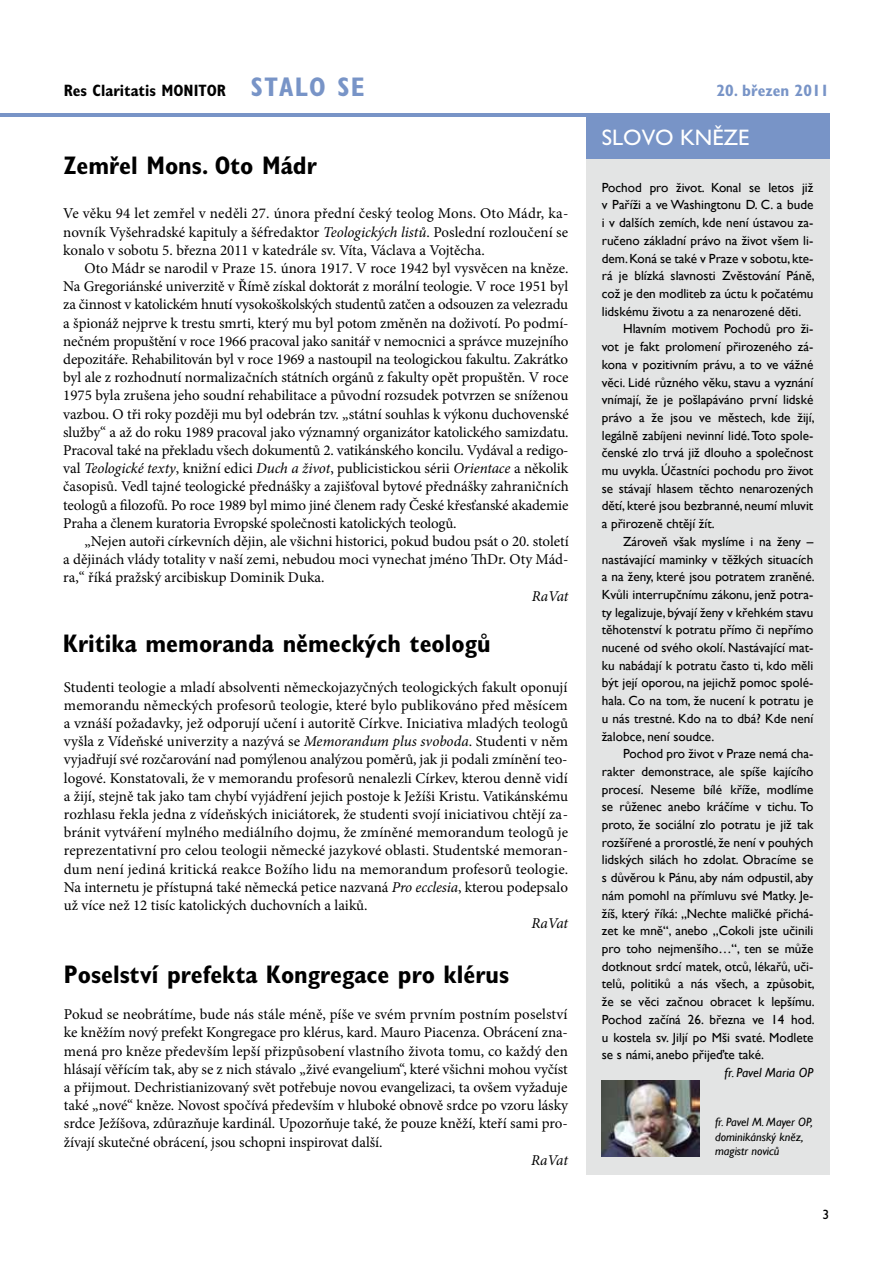
<style>
.page{position:relative;width:893px;height:1263px;background:#fff}
.page>*{position:absolute;margin:0;border:0;box-sizing:border-box;transform-origin:0 0}
.t1{font:700 condensed 25.5px "Gill Sans Std";color:#000}
.t2{font:22.5px "Gill Sans Std";color:#fff}
.t3{font:700 condensed 16.5px "Gill Sans Std";color:#000}
.t4{font:700 condensed 16.5px "Gill Sans Std";color:#7894c7}
.t5{font:15px/18.1px "Minion Pro";letter-spacing:-.005em;color:#000;text-align:justify}
.t6{font:italic 15px "Minion Pro";letter-spacing:-.015em;color:#000}
.t7{font:13.5px "Gill Sans Std";color:#000}
.t8{font:13.2px/17.7px "Gill Sans";color:#000;text-align:justify}
.t9{font:italic 13.2px "Gill Sans";color:#000}
.t10{font:italic 12px/14.4px "Gill Sans";color:#000}
.s1{font-size:27px;color:#7894c7}
.s2{font-style:italic}
</style>
<div class="page">
<hr style="left:0;top:113px;width:829px;height:4px;background:#7894c7">
<div style="left:586px;top:127px;width:243px;height:1048px;background:#e3e4e4"></div>
<div style="left:586px;top:116px;width:243px;height:42px;background:#7894c7"></div>
<img style="left:602px;top:1081px;width:97px;height:75px">
<p class="t3" style="left:64px;top:81px;width:302px">Res Claritatis MONITOR <span class="s1">sta lo se</span></p>
<p class="t4" style="left:717px;top:81px;width:114px">20. březen 2011</p>
<h1 class="t1" style="left:64px;top:150px;width:255px">Zemřel Mons. Oto Mádr</h1>
<p class="t5" style="left:63px;top:205px;width:507px">Ve věku 94 let zemřel v neděli 27. února přední český teolog Mons. Oto Mádr, ka&shy;novník Vyšehradské kapituly a šéfredaktor <span class="s2">Teologických listů</span>. Poslední rozloučení se konalo v sobotu 5. března 2011 v katedrále sv. Víta, Václava a Vojtěcha.</p>
<p class="t5" style="left:63px;top:259px;width:507px;text-indent:21px">Oto Mádr se narodil v Praze 15. února 1917. V roce 1942 byl vysvěcen na kněze.<br>Na Gregoriánské univerzitě v Římě získal doktorát z morální teologie. V roce 1951 byl za činnost v katolickém hnutí vysokoškolských studentů zatčen a odsouzen za velezradu a špionáž nejprve k trestu smrti, který mu byl potom změněn na doživotí. Po podmí&shy;nečném propuštění v roce 1966 pracoval jako sanitář v nemocnici a správce muzejního depozitáře. Rehabilitován byl v roce 1969 a nastoupil na teologickou fakultu. Zakrátko byl ale z rozhodnutí normalizačních státních orgánů z fakulty opět propuštěn. V roce 1975 byla zrušena jeho soudní rehabilitace a původní rozsudek potvrzen se sníženou vazbou. O tři roky později mu byl odebrán tzv. „státní souhlas k výkonu duchovenské služby“ a až do roku 1989 pracoval jako významný organizátor katolického samizdatu.<br>Pracoval také na překladu všech dokumentů 2. vatikánského koncilu. Vydával a redigo&shy;val <span class="s2">Teologické texty</span>, knižní edici <span class="s2">Duch a život</span>, publicistickou sérii <span class="s2">Orientace</span> a několik časopisů. Vedl tajné teologické přednášky a zajišťoval bytové přednášky zahraničních teologů a filozofů. Po roce 1989 byl mimo jiné členem rady České křesťanské akademie Praha a členem kuratoria Evropské společnosti katolických teologů.</p>
<p class="t5" style="left:63px;top:532px;width:507px;text-indent:21px">„Nejen autoři církevních dějin, ale všichni historici, pokud budou psát o 20. století a dějinách vlády totality v naší zemi, nebudou moci vynechat jméno ThDr. Oty Mád&shy;ra,“ říká pražský arcibiskup Dominik Duka.</p>
<p class="t6" style="left:532px;top:585px;width:38px">RaVat</p>
<h1 class="t1" style="left:63px;top:628px;width:429px">Kritika memoranda německých teologů</h1>
<p class="t5" style="left:64px;top:678px;width:506px">Studenti teologie a mladí absolventi německojazyčných teologických fakult oponují memorandu německých profesorů teologie, které bylo publikováno před měsícem a vznáší požadavky, jež odporují učení i autoritě Církve. Iniciativa mladých teologů vyšla z Vídeňské univerzity a nazývá se <span class="s2">Memorandum plus svoboda</span>. Studenti v něm vyjadřují své rozčarování nad pomýlenou analýzou poměrů, jak ji podali zmínění teo&shy;logové. Konstatovali, že v memorandu profesorů nenalezli Církev, kterou denně vidí a žijí, stejně tak jako tam chybí vyjádření jejich postoje k Ježíši Kristu. Vatikánskému rozhlasu řekla jedna z vídeňských iniciátorek, že studenti svojí iniciativou chtějí za&shy;bránit vytváření mylného mediálního dojmu, že zmíněné memorandum teologů je reprezentativní pro celou teologii německé jazykové oblasti. Studentské memoran&shy;dum není jediná kritická reakce Božího lidu na memorandum profesorů teologie.<br>Na internetu je přístupná také německá petice nazvaná <span class="s2">Pro ecclesia</span>, kterou podepsalo už více než 12 tisíc katolických duchovních a laiků.</p>
<p class="t6" style="left:531px;top:913px;width:38px">RaVat</p>
<h1 class="t1" style="left:64px;top:959px;width:447px">Poselství prefekta Kongregace pro klérus</h1>
<p class="t5" style="left:64px;top:1005px;width:505px">Pokud se neobrátíme, bude nás stále méně, píše ve svém prvním postním poselství ke kněžím nový prefekt Kongregace pro klérus, kard. Mauro Piacenza. Obrácení zna&shy;mená pro kněze především lepší přizpůsobení vlastního života tomu, co každý den hlásají věřícím tak, aby se z nich stávalo „živé evangelium“, které všichni mohou vyčíst a přijmout. Dechristianizovaný svět potřebuje novou evangelizaci, ta ovšem vyžaduje také „nové“ kněze. Novost spočívá především v hluboké obnově srdce po vzoru lásky srdce Ježíšova, zdůrazňuje kardinál. Upozorňuje také, že pouze kněží, kteří sami pro&shy;žívají skutečné obrácení, jsou schopni inspirovat další.</p>
<p class="t6" style="left:531px;top:1150px;width:38px">RaVat</p>
<h2 class="t2" style="left:602px;top:125px;width:149px">SLOVO KNĚZE</h2>
<p class="t8" style="left:602px;top:179px;width:214px">Pochod pro život. Konal se letos již v Paříži a ve Washingtonu D. C. a bude i v dalších zemích, kde není ústavou za&shy;ručeno základní právo na život všem li&shy;dem.Koná se také v Praze v sobotu, kte&shy;rá je blízká slavnosti Zvěstování Páně, což je den modliteb za úctu k počatému lidskému životu a za nenarozené děti.</p>
<p class="t8" style="left:602px;top:320px;width:214px;text-indent:21px">Hlavním motivem Pochodů pro ži&shy;vot je fakt prolomení přirozeného zá&shy;kona v pozitivním právu, a to ve vážné věci. Lidé různého věku, stavu a vyznání vnímají, že je pošlapáváno první lidské právo a že jsou ve městech, kde žijí, legálně zabíjeni nevinní lidé.Toto spole&shy;čenské zlo trvá již dlouho a společnost mu uvykla. Účastníci pochodu pro život se stávají hlasem těchto nenarozených dětí, které jsou bezbranné, neumí mluvit a přirozeně chtějí žít.</p>
<p class="t8" style="left:602px;top:533px;width:214px;text-indent:21px">Zároveň však myslíme i na ženy – nastávající maminky v těžkých situacích a na ženy, které jsou potratem zraněné.<br>Kvůli interrupčnímu zákonu, jenž potra&shy;ty legalizuje, bývají ženy v křehkém stavu těhotenství k potratu přímo či nepřímo nucené od svého okolí. Nastávající mat&shy;ku nabádají k potratu často ti, kdo měli být její oporou, na jejichž pomoc spolé&shy;hala. Co na tom, že nucení k potratu je u nás trestné. Kdo na to dbá? Kde není žalobce, není soudce.</p>
<p class="t8" style="left:602px;top:745px;width:214px;text-indent:21px">Pochod pro život v Praze nemá cha&shy;rakter demonstrace, ale spíše kajícího procesí. Neseme bílé kříže, modlíme se růženec anebo kráčíme v tichu. To proto, že sociální zlo potratu je již tak rozšířené a prorostlé, že není v pouhých lidských silách ho zdolat. Obracíme se s důvěrou k Pánu, aby nám odpustil, aby nám pomohl na přímluvu své Matky. Je&shy;žíš, který říká: „Nechte maličké přichá&shy;zet ke mně“, anebo „Cokoli jste učinili pro toho nejmenšího…“, ten se může dotknout srdcí matek, otců, lékařů, uči&shy;telů, politiků a nás všech, a způsobit, že se věci začnou obracet k lepšímu.<br>Pochod začíná 26. března ve 14 hod. u kostela sv. Jiljí po Mši svaté. Modlete se s námi, anebo přijeďte také.</p>
<p class="t9" style="left:724px;top:1065px;width:90px">fr. Pavel Maria OP</p>
<p class="t10" style="left:715px;top:1115px;width:99px">fr. Pavel M. Mayer OP, dominikánský kněz, magistr noviců</p>
<p class="t7" style="left:822px;top:1207px;width:8px">3</p>
</div>
